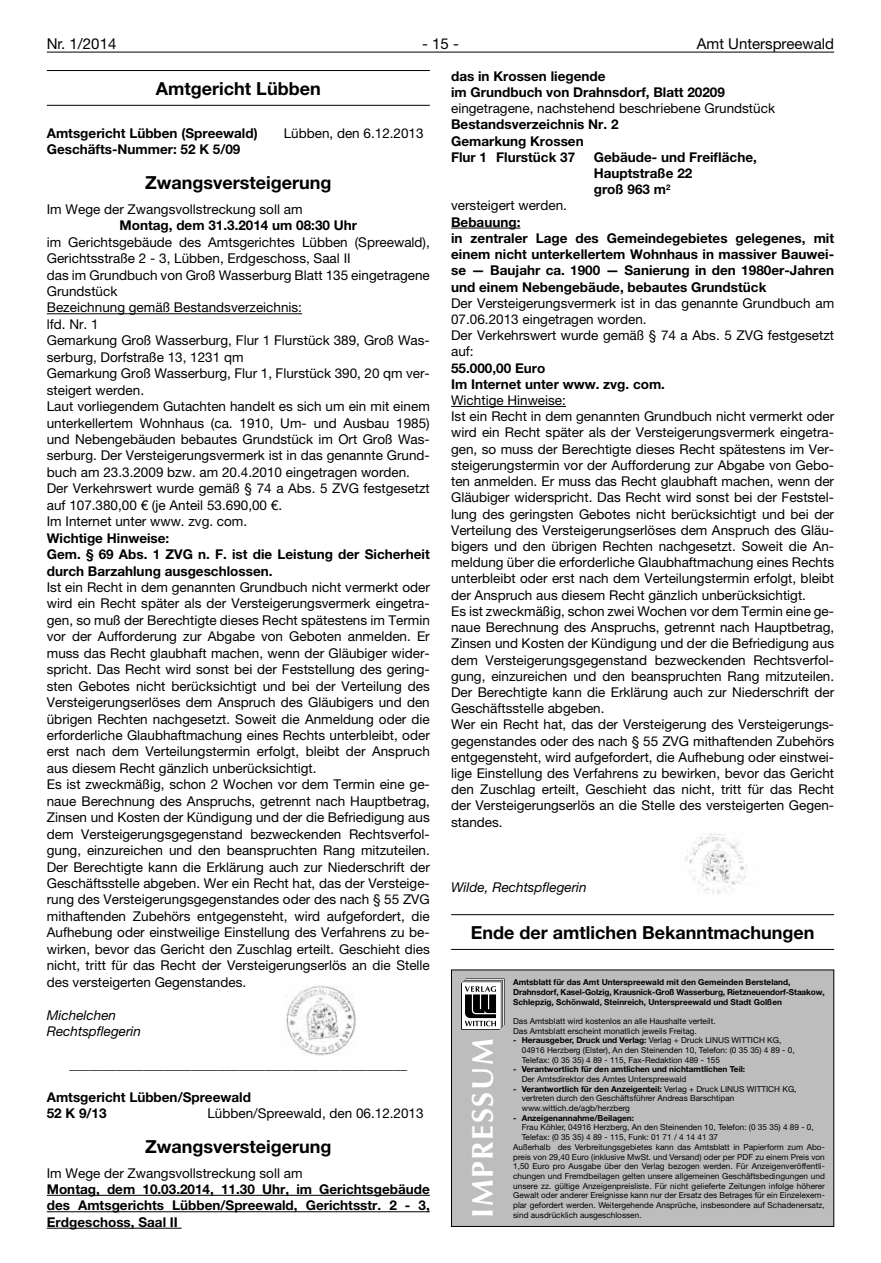
<style>
.page{position:relative;width:881px;height:1263px;background:#fff}
.page>*{position:absolute;margin:0;border:0;box-sizing:border-box;transform-origin:0 0}
.t1{font:700 30px "Optima LT";letter-spacing:.05em;color:#fff}
.t2{font:700 18px "Helvetica Neue LT";color:#000}
.t3{font:15px "Helvetica Neue LT";color:#000}
.t4{font:13.5px/16.5px "Helvetica Neue LT";color:#000}
.t5{font:700 13.5px/16.2px "Helvetica Neue LT";color:#000}
.t6{font:italic 13.5px/16.5px "Helvetica Neue LT";color:#000}
.t7{font:8.25px/9.8px "Helvetica Neue LT";color:#000}
.t8{font:700 8.25px/9.8px "Helvetica Neue LT";color:#000}
.s1{font-weight:700}
</style>
<div class="page">
<hr style="left:47px;top:52px;width:786px;height:1px;background:#000">
<hr style="left:47px;top:70px;width:382px;height:1px;background:#000">
<hr style="left:47px;top:105px;width:382px;height:1px;background:#000">
<hr style="left:47px;top:313px;width:255px;height:1px;background:#000">
<hr style="left:47px;top:1195px;width:382px;height:1px;background:#000">
<hr style="left:47px;top:1211px;width:382px;height:1px;background:#000">
<hr style="left:47px;top:1228px;width:134px;height:1px;background:#000">
<hr style="left:451px;top:228px;width:69px;height:1px;background:#000">
<hr style="left:451px;top:406px;width:114px;height:1px;background:#000">
<img style="left:285px;top:985px;width:71px;height:71px">
<img style="left:685px;top:833px;width:62px;height:61px">
<div style="left:451px;top:970px;width:382px;height:256px;background:#bdbdbd"></div>
<div style="left:451px;top:969px;width:382px;height:258px;border:1px solid #000"></div>
<svg style="left:461px;top:978px;width:43px;height:52px"></svg>
<hr style="left:451px;top:914px;width:382px;height:1px;background:#000">
<hr style="left:451px;top:949px;width:382px;height:1px;background:#000">
<p class="t3" style="left:47px;top:34px;width:71px">Nr. 1/2014</p>
<p class="t3" style="left:422px;top:34px;width:38px">- 15 -</p>
<p class="t3" style="left:696px;top:34px;width:139px">Amt Unterspreewald</p>
<h2 class="t2" style="left:156px;top:78px;width:166px">Amtgericht Lübben</h2>
<p class="t5" style="left:47px;top:125px;width:212px">Amtsgericht Lübben (Spreewald)</p>
<p class="t4" style="left:283px;top:125px;width:141px">Lübben, den 6.12.2013</p>
<p class="t5" style="left:47px;top:141px;width:195px">Geschäfts-Nummer: 52 K 5/09</p>
<h2 class="t2" style="left:145px;top:171px;width:188px">Zwangsversteigerung</h2>
<p class="t4" style="left:47px;top:201px;width:257px">Im Wege der Zwangsvollstreckung soll am</p>
<p class="t5" style="left:119px;top:217px;width:239px">Montag, dem 31.3.2014 um 08:30 Uhr</p>
<p class="t4" style="left:47px;top:233px;width:384px">im Gerichtsgebäude des Amtsgerichtes Lübben (Spreewald), Gerichtsstraße 2 - 3, Lübben, Erdgeschoss, Saal II<br>das im Grundbuch von Groß Wasserburg Blatt 135 eingetragene Grundstück<br>Bezeichnung gemäß Bestandsverzeichnis:<br>lfd. Nr. 1<br>Gemarkung Groß Wasserburg, Flur 1 Flurstück 389, Groß Was&shy;serburg, Dorfstraße 13, 1231 qm<br>Gemarkung Groß Wasserburg, Flur 1, Flurstück 390, 20 qm ver&shy;steigert werden.<br>Laut vorliegendem Gutachten handelt es sich um ein mit einem unterkellertem Wohnhaus (ca. 1910, Um- und Ausbau 1985) und Nebengebäuden bebautes Grundstück im Ort Groß Was&shy;serburg. Der Versteigerungsvermerk ist in das genannte Grund&shy;buch am 23.3.2009 bzw. am 20.4.2010 eingetragen worden.<br>Der Verkehrswert wurde gemäß § 74 a Abs. 5 ZVG festgesetzt auf 107.380,00 € (je Anteil 53.690,00 €.<br>Im Internet unter www. zvg. com.</p>
<p class="t5" style="left:47px;top:529px;width:384px">Wichtige Hinweise:<br>Gem. § 69 Abs. 1 ZVG n. F. ist die Leistung der Sicherheit durch Barzahlung ausgeschlossen.</p>
<p class="t4" style="left:47px;top:579px;width:384px">Ist ein Recht in dem genannten Grundbuch nicht vermerkt oder wird ein Recht später als der Versteigerungsvermerk eingetra&shy;gen, so muß der Berechtigte dieses Recht spätestens im Termin vor der Aufforderung zur Abgabe von Geboten anmelden. Er muss das Recht glaubhaft machen, wenn der Gläubiger wider&shy;spricht. Das Recht wird sonst bei der Feststellung des gering&shy;sten Gebotes nicht berücksichtigt und bei der Verteilung des Versteigerungserlöses dem Anspruch des Gläubigers und den übrigen Rechten nachgesetzt. Soweit die Anmeldung oder die erforderliche Glaubhaftmachung eines Rechts unterbleibt, oder erst nach dem Verteilungstermin erfolgt, bleibt der Anspruch aus diesem Recht gänzlich unberücksichtigt.<br>Es ist zweckmäßig, schon 2 Wochen vor dem Termin eine ge&shy;naue Berechnung des Anspruchs, getrennt nach Hauptbetrag, Zinsen und Kosten der Kündigung und der die Befriedigung aus dem Versteigerungsgegenstand bezweckenden Rechtsverfol&shy;gung, einzureichen und den beanspruchten Rang mitzuteilen.<br>Der Berechtigte kann die Erklärung auch zur Niederschrift der Geschäftsstelle abgeben. Wer ein Recht hat, das der Versteige&shy;rung des Versteigerungsgegenstandes oder des nach § 55 ZVG mithaftenden Zubehörs entgegensteht, wird aufgefordert, die Aufhebung oder einstweilige Einstellung des Verfahrens zu be&shy;wirken, bevor das Gericht den Zuschlag erteilt. Geschieht dies nicht, tritt für das Recht der Versteigerungserlös an die Stelle des versteigerten Gegenstandes.</p>
<p class="t6" style="left:47px;top:1006px;width:96px">Michelchen<br>Rechtspflegerin</p>
<p class="t5" style="left:69px;top:1056px;width:339px">__________________________________________________</p>
<p class="t5" style="left:47px;top:1088px;width:205px">Amtsgericht Lübben/Spreewald<br>52 K 9/13</p>
<p class="t5" style="left:451px;top:68px;width:275px">das in Krossen liegende<br>im Grundbuch von Drahnsdorf, Blatt 20209</p>
<p class="t4" style="left:451px;top:100px;width:325px">eingetragene, nachstehend beschriebene Grundstück</p>
<p class="t5" style="left:451px;top:116px;width:169px">Bestandsverzeichnis Nr. 2<br>Gemarkung Krossen<br>Flur 1 Flurstück 37</p>
<p class="t5" style="left:593px;top:149px;width:164px">Gebäude- und Freifläche,<br>Hauptstraße 22<br>groß 963 m<sup>2</sup></p>
<p class="t4" style="left:451px;top:197px;width:117px">versteigert werden.</p>
<p class="t5" style="left:451px;top:213px;width:384px">Bebauung:<br>in zentraler Lage des Gemeindegebietes gelegenes, mit einem nicht unterkellertem Wohnhaus in massiver Bauwei&shy;se — Baujahr ca. 1900 — Sanierung in den 1980er-Jahren und einem Nebengebäude, bebautes Grundstück</p>
<p class="t4" style="left:451px;top:295px;width:384px">Der Versteigerungsvermerk ist in das genannte Grundbuch am 07.06.2013 eingetragen worden.<br>Der Verkehrswert wurde gemäß § 74 a Abs. 5 ZVG festgesetzt auf:</p>
<p class="t5" style="left:451px;top:359px;width:215px">55.000,00 Euro<br>Im Internet unter www. zvg. com.</p>
<p class="t4" style="left:451px;top:392px;width:384px">Wichtige Hinweise:<br>Ist ein Recht in dem genannten Grundbuch nicht vermerkt oder wird ein Recht später als der Versteigerungsvermerk eingetra&shy;gen, so muss der Berechtigte dieses Recht spätestens im Ver&shy;steigerungstermin vor der Aufforderung zur Abgabe von Gebo&shy;ten anmelden. Er muss das Recht glaubhaft machen, wenn der Gläubiger widerspricht. Das Recht wird sonst bei der Feststel&shy;lung des geringsten Gebotes nicht berücksichtigt und bei der Verteilung des Versteigerungserlöses dem Anspruch des Gläu&shy;bigers und den übrigen Rechten nachgesetzt. Soweit die An&shy;meldung über die erforderliche Glaubhaftmachung eines Rechts unterbleibt oder erst nach dem Verteilungstermin erfolgt, bleibt der Anspruch aus diesem Recht gänzlich unberücksichtigt.<br>Es ist zweckmäßig, schon zwei Wochen vor dem Termin eine ge&shy;naue Berechnung des Anspruchs, getrennt nach Hauptbetrag, Zinsen und Kosten der Kündigung und der die Befriedigung aus dem Versteigerungsgegenstand bezweckenden Rechtsverfol&shy;gung, einzureichen und den beanspruchten Rang mitzuteilen.<br>Der Berechtigte kann die Erklärung auch zur Niederschrift der Geschäftsstelle abgeben.<br>Wer ein Recht hat, das der Versteigerung des Versteigerungs&shy;gegenstandes oder des nach § 55 ZVG mithaftenden Zubehörs entgegensteht, wird aufgefordert, die Aufhebung oder einstwei&shy;lige Einstellung des Verfahrens zu bewirken, bevor das Gericht den Zuschlag erteilt, Geschieht das nicht, tritt für das Recht der Versteigerungserlös an die Stelle des versteigerten Gegen&shy;standes.</p>
<p class="t6" style="left:451px;top:878px;width:137px">Wilde, Rechtspflegerin</p>
<h2 class="t2" style="left:470px;top:922px;width:345px">Ende der amtlichen Bekanntmachungen</h2>
<p class="t8" style="left:513px;top:977px;width:313px">Amtsblatt für das Amt Unterspreewald mit den Gemeinden Bersteland,<br>Drahnsdorf, Kasel-Golzig, Krausnick-Groß Wasserburg, Rietzneuendorf-Staakow,<br>Schlepzig, Schönwald, Steinreich, Unterspreewald und Stadt Golßen</p>
<p class="t7" style="left:513px;top:1016px;width:204px">Das Amtsblatt wird kostenlos an alle Haushalte verteilt.<br>Das Amtsblatt erscheint monatlich jeweils Freitag.</p>
<p class="t7" style="left:521px;top:1035px;width:274px;text-indent:-9px"><span class="s1">- Herausgeber, Druck und Verlag:</span> Verlag + Druck LINUS WITTICH KG,<br>04916 Herzberg (Elster), An den Steinenden 10, Telefon: (0 35 35) 4 89 - 0,<br>Telefax: (0 35 35) 4 89 - 115, Fax-Redaktion 489 - 155</p>
<p class="t8" style="left:513px;top:1064px;width:233px">- Verantwortlich für den amtlichen und nichtamtlichen Teil:</p>
<p class="t7" style="left:521px;top:1074px;width:166px">Der Amtsdirektor des Amtes Unterspreewald</p>
<p class="t7" style="left:521px;top:1084px;width:276px;text-indent:-9px"><span class="s1">- Verantwortlich für den Anzeigenteil:</span> Verlag + Druck LINUS WITTICH KG, vertreten durch den Geschäftsführer Andreas Barschtipan www.wittich.de/agb/herzberg</p>
<p class="t8" style="left:513px;top:1113px;width:122px">- Anzeigenannahme/Beilagen:</p>
<p class="t7" style="left:521px;top:1122px;width:293px">Frau Köhler, 04916 Herzberg, An den Steinenden 10, Telefon: (0 35 35) 4 89 - 0,</p>
<p class="t7" style="left:521px;top:1132px;width:198px">Telefax: (0 35 35) 4 89 - 115, Funk: 01 71 / 4 14 41 37</p>
<p class="t7" style="left:513px;top:1142px;width:313px">Außerhalb des Verbreitungsgebietes kann das Amtsblatt in Papierform zum Abo-</p>
<p class="t7" style="left:513px;top:1151px;width:313px">preis von 29,40 Euro (inklusive MwSt. und Versand) oder per PDF zu einem Preis von</p>
<p class="t7" style="left:513px;top:1161px;width:313px">1,50 Euro pro Ausgabe über den Verlag bezogen werden. Für Anzeigenveröffentli-</p>
<p class="t7" style="left:513px;top:1171px;width:313px">chungen und Fremdbeilagen gelten unsere allgemeinen Geschäftsbedingungen und</p>
<p class="t7" style="left:513px;top:1180px;width:313px">unsere zz. gültige Anzeigenpreisliste. Für nicht gelieferte Zeitungen infolge höherer</p>
<p class="t7" style="left:513px;top:1190px;width:313px">Gewalt oder anderer Ereignisse kann nur der Ersatz des Betrages für ein Einzelexem-</p>
<p class="t7" style="left:513px;top:1200px;width:313px">plar gefordert werden. Weitergehende Ansprüche, insbesondere auf Schadenersatz,</p>
<h1 class="t1" style="left:465px;top:1217px;width:180px;rotate:-90deg">IMPRESSUM</h1>
<p class="t4" style="left:207px;top:1105px;width:218px">Lübben/Spreewald, den 06.12.2013</p>
<h2 class="t2" style="left:145px;top:1135px;width:188px">Zwangsversteigerung</h2>
<p class="t4" style="left:47px;top:1164px;width:257px">Im Wege der Zwangsvollstreckung soll am</p>
<p class="t5" style="left:47px;top:1180px;width:384px;text-align:justify">Montag, dem 10.03.2014, 11.30 Uhr, im Gerichtsgebäude des Amtsgerichts Lübben/Spreewald, Gerichtsstr. 2 - 3, Erdgeschoss, Saal II</p>
<p class="t7" style="left:513px;top:1209px;width:130px">sind ausdrücklich ausgeschlossen.</p>
</div>
